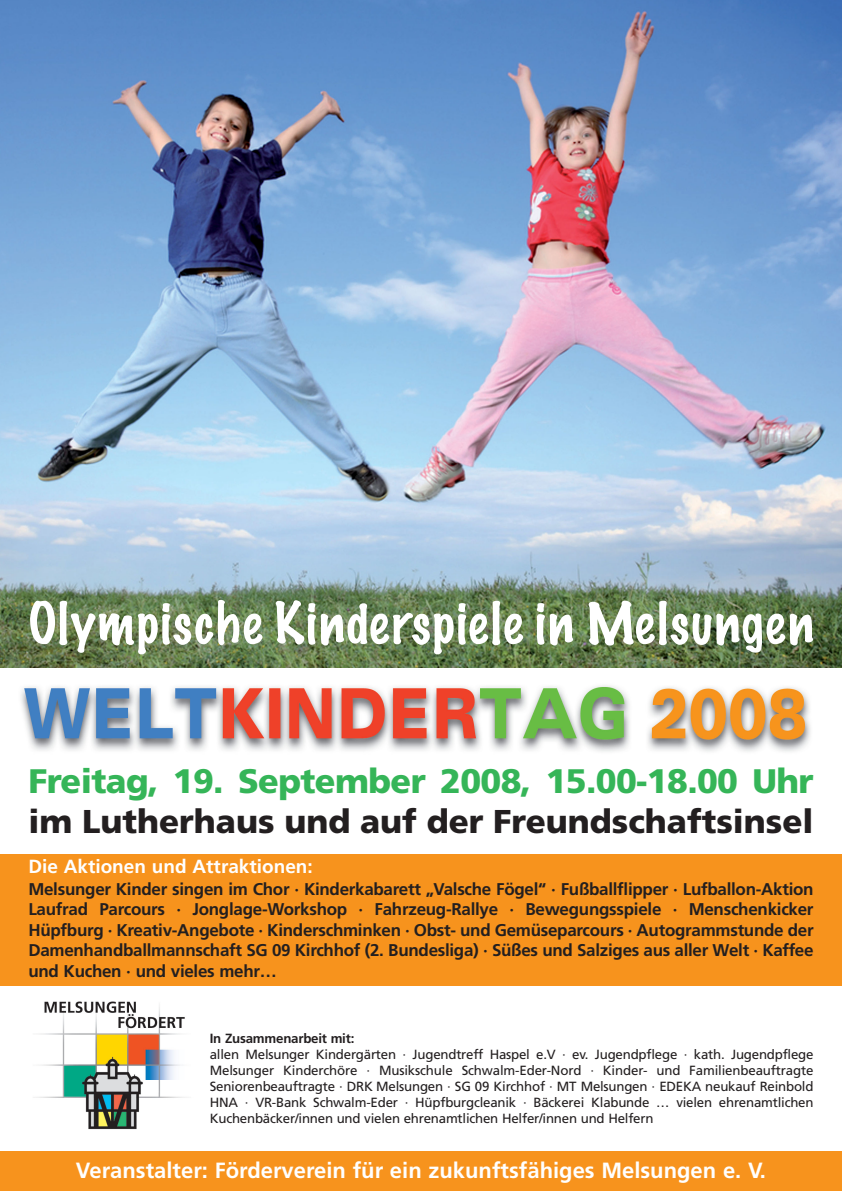
<style>
.page{position:relative;width:842px;height:1191px;background:#fff}
.page>*{position:absolute;margin:0;border:0;box-sizing:border-box;transform-origin:0 0}
.t1{font:100 52px "Marker Felt";letter-spacing:.035em;color:#fff}
.t2{font:900 34px "Frutiger";letter-spacing:-.02em;color:#35b558}
.t3{font:900 33px "Frutiger";color:#231f20}
.t4{font:700 22px "Frutiger";color:#fff}
.t5{font:700 19px "Frutiger";color:#fff}
.t6{font:700 17px/20.5px "Frutiger";letter-spacing:-.015em;color:#231f20;text-align:justify}
.t7{font:13.3px/16px "Frutiger";letter-spacing:-.015em;color:#231f20;text-align:justify}
.t8{font:700 13.3px "Frutiger";letter-spacing:-.015em;color:#231f20}
</style>
<div class="page">
<div style="left:0;top:1151px;width:842px;height:40px;background:#f7931d"></div>
<img style="left:21px;top:685px;width:790px;height:67px">
<img style="left:28px;top:985px;width:175px;height:145px">
<img style="left:0;top:0;width:842px;height:667px">
<div style="left:0;top:854px;width:842px;height:131px;background:#f7931d"></div>
<h1 class="t1" style="left:28px;top:603px;width:787px">Olympische Kinderspiele in Melsungen</h1>
<h2 class="t2" style="left:28px;top:767px;width:787px">Freitag, 19. September 2008, 15.00-18.00 Uhr</h2>
<h3 class="t3" style="left:28px;top:808px;width:787px">im Lutherhaus und auf der Freundschaftsinsel</h3>
<h3 class="t5" style="left:28px;top:859px;width:286px">Die Aktionen und Attraktionen:</h3>
<p class="t6" style="left:28px;top:880px;width:787px">Melsunger Kinder singen im Chor · Kinderkabarett „Valsche Fögel“ · Fußballflipper · Lufballon-Aktion Laufrad Parcours · Jonglage-Workshop · Fahrzeug-Rallye · Bewegungsspiele · Menschenkicker Hüpfburg · Kreativ-Angebote · Kinderschminken · Obst- und Gemüseparcours · Autogrammstunde der Damenhandballmannschaft SG 09 Kirchhof (2. Bundesliga) · Süßes und Salziges aus aller Welt · Kaffee und Kuchen · und vieles mehr…</p>
<p class="t8" style="left:210px;top:1033px;width:146px">In Zusammenarbeit mit:</p>
<p class="t7" style="left:210px;top:1048px;width:605px">allen Melsunger Kindergärten · Jugendtreff Haspel e.V · ev. Jugendpflege · kath. Jugendpflege Melsunger Kinderchöre · Musikschule Schwalm-Eder-Nord · Kinder- und Familienbeauftragte Seniorenbeauftragte · DRK Melsungen · SG 09 Kirchhof · MT Melsungen · EDEKA neukauf Reinbold HNA · VR-Bank Schwalm-Eder · Hüpfburgcleanik · Bäckerei Klabunde … vielen ehrenamtlichen Kuchenbäcker/innen und vielen ehrenamtlichen Helfer/innen und Helfern</p>
<h3 class="t4" style="left:76px;top:1162px;width:692px">Veranstalter: Förderverein für ein zukunftsfähiges Melsungen e. V.</h3>
</div>
